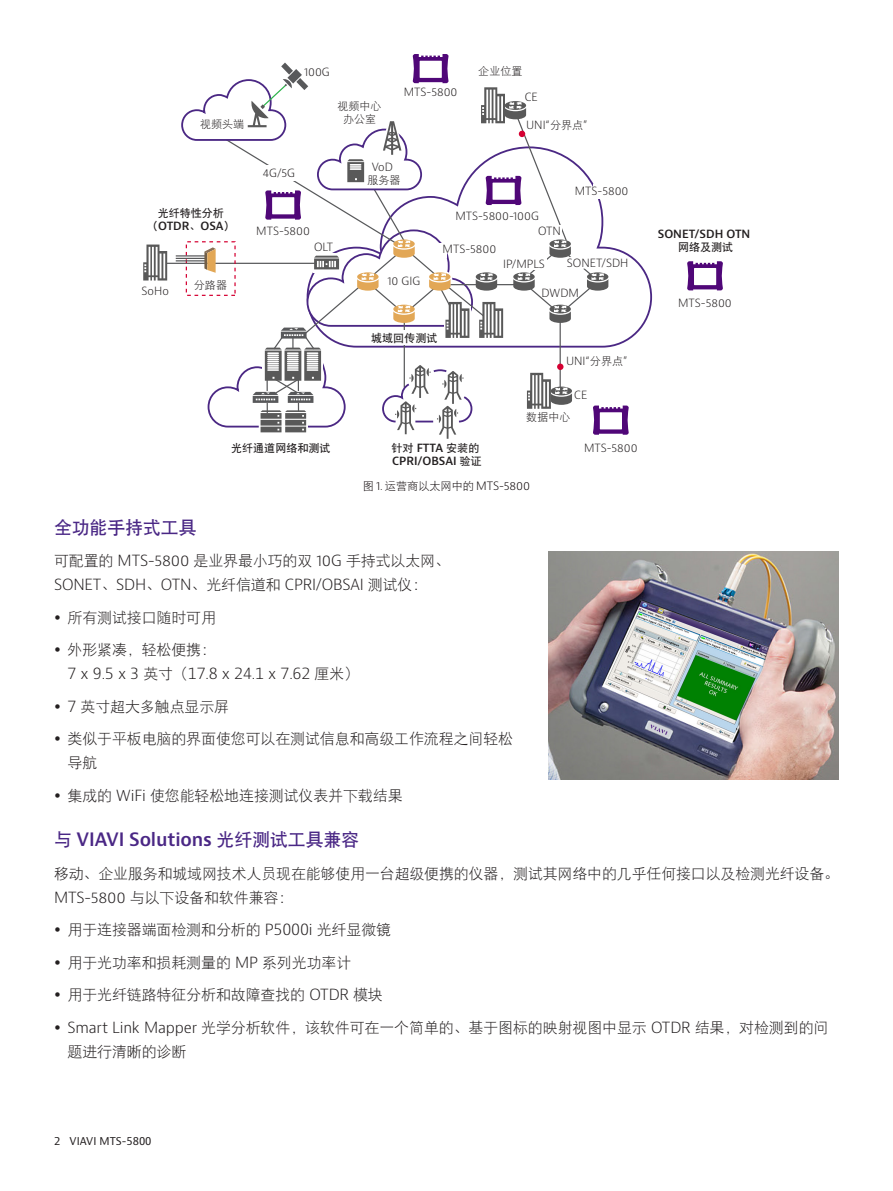
<style>
.page{position:relative;width:893px;height:1191px;background:#fff}
.page>*{position:absolute;margin:0;border:0;box-sizing:border-box;transform-origin:0 0}
.H2_Heading_Purple_12_16{font:600 18px "Bernino Sans";letter-spacing:-.01em;color:#4a2785}
.H2_Heading_Purple_12_16-2{font:18px "DFP Hei W7";letter-spacing:-.01em;color:#4a2785}
.P_10_16{font:15px/24px "DFP Hei W3";letter-spacing:-.01em;color:#231f20}
.P_10_16-2{font:300 15px/24px "Bernino Sans";letter-spacing:-.01em;color:#231f20}
.t1{font:300 11.25px "Bernino Sans";color:#110a0c}
.t2{font:300 11.1px/13.2px "Bernino Sans";color:#231f20;text-align:center}
.t3{font:600 11.1px/13.2px "Bernino Sans";color:#231f20;text-align:center}
.t4{font:11.1px/13.2px "DFP Hei W7";color:#231f20;text-align:center}
.t5{font:11.1px/13.2px "DFP Hei W3";color:#231f20;text-align:center}
.t6{font:10.5px "Bernino Sans";color:#231f20}
.s1{font-family:"Bernino Sans";font-weight:600}
.s2{font-family:"DFP Hei W3";font-weight:400}
.s3{font-family:"DFP Hei W7";font-weight:400}
.s4{font-family:"Bernino Sans";font-weight:300}
</style>
<div class="page">
<hr style="left:166px;top:263px;width:151px;height:1px;background:#58595b">
<svg style="left:143px;top:244px;width:24px;height:36px"></svg>
<svg style="left:687px;top:261px;width:36px;height:29px"></svg>
<hr style="left:176px;top:260px;width:30px;height:1px;background:#58595b">
<hr style="left:176px;top:258px;width:30px;height:1px;background:#58595b">
<hr style="left:176px;top:255px;width:30px;height:1px;background:#58595b">
<svg style="left:180px;top:54px;width:449px;height:385px"></svg>
<div style="left:255px;top:165px;width:47px;height:16px;background:#fff"></div>
<div style="left:593px;top:184px;width:9px;height:15px;background:#fff"></div>
<div style="left:438px;top:243px;width:9px;height:14px;background:#fff"></div>
<div style="left:400px;top:330px;width:9px;height:15px;background:#fff"></div>
<img style="left:549px;top:551px;width:290px;height:228px">
<p class="t5" style="left:200px;top:118px;width:46px">视频头端</p>
<p class="t4" style="left:147px;top:206px;width:89px">光纤特性分析（<span class="s1">OTDR</span>、<span class="s1">OSA</span>）</p>
<p class="t2" style="left:304px;top:66px;width:27px">100G</p>
<p class="t5" style="left:337px;top:100px;width:46px">视频中心办公室</p>
<p class="t2" style="left:404px;top:85px;width:55px">MTS-5800</p>
<p class="t5" style="left:478px;top:64px;width:46px">企业位置</p>
<p class="t2" style="left:525px;top:91px;width:15px">CE</p>
<p class="t2" style="left:526px;top:119px;width:63px">UNI“<span class="s2">分界点</span>”</p>
<p class="t2" style="left:263px;top:167px;width:34px">4G/5G</p>
<p class="t2" style="left:256px;top:224px;width:55px">MTS-5800</p>
<p class="t2" style="left:367px;top:160px;width:35px">VoD<span class="s2">服务器</span></p>
<p class="t2" style="left:455px;top:209px;width:85px">MTS-5800-100G</p>
<p class="t2" style="left:538px;top:224px;width:24px">OTN</p>
<p class="t2" style="left:575px;top:184px;width:55px">MTS-5800</p>
<p class="t2" style="left:314px;top:241px;width:21px">OLT</p>
<p class="t2" style="left:443px;top:243px;width:55px">MTS-5800</p>
<p class="t2" style="left:142px;top:285px;width:29px">SoHo</p>
<p class="t5" style="left:194px;top:278px;width:35px">分路器</p>
<p class="t2" style="left:387px;top:274px;width:34px">10 GIG</p>
<p class="t4" style="left:371px;top:332px;width:68px">城域回传测试</p>
<p class="t2" style="left:567px;top:257px;width:63px">SONET/SDH</p>
<p class="t2" style="left:503px;top:257px;width:43px">IP/MPLS</p>
<p class="t2" style="left:542px;top:286px;width:39px">DWDM</p>
<p class="t2" style="left:566px;top:354px;width:63px">UNI“<span class="s2">分界点</span>”</p>
<p class="t2" style="left:574px;top:389px;width:15px">CE</p>
<p class="t5" style="left:526px;top:411px;width:46px">数据中心</p>
<p class="t4" style="left:231px;top:441px;width:101px">光纤通道网络和测试</p>
<p class="t3" style="left:391px;top:441px;width:92px;text-align:left"><span class="s3">针对</span> FTTA <span class="s3">安装的<br></span>CPRI/OBSAI <span class="s3">验证</span></p>
<p class="t2" style="left:584px;top:441px;width:55px">MTS-5800</p>
<p class="t1" style="left:363px;top:478px;width:169px"><span class="s2">图</span> 1. <span class="s2">运营商以太网中的</span> MTS-5800</p>
<p class="t3" style="left:658px;top:227px;width:94px">SONET/SDH OTN<span class="s3">网络及测试</span></p>
<p class="t2" style="left:678px;top:297px;width:55px">MTS-5800</p>
<p class="H2_Heading_Purple_12_16-2" style="left:54px;top:518px;width:144px">全功能手持式工具</p>
<p class="P_10_16-2" style="left:54px;top:549px;width:398px"><span class="s2">可配置的</span> MTS-5800 <span class="s2">是业界最小巧的双</span> 10G <span class="s2">手持式以太网、<br></span>SONET<span class="s2">、</span>SDH<span class="s2">、</span>OTN<span class="s2">、光纤信道和</span> CPRI/OBSAI <span class="s2">测试仪：</span></p>
<p class="P_10_16" style="left:68px;top:605px;width:150px">所有测试接口随时可用</p>
<p class="P_10_16-2" style="left:68px;top:638px;width:293px"><span class="s2">外形紧凑，轻松便携：<br></span>7 x 9.5 x 3 <span class="s2">英寸（</span>17.8 x 24.1 x 7.62 <span class="s2">厘米）</span></p>
<p class="P_10_16" style="left:68px;top:694px;width:163px"><span class="s4">7</span> 英寸超大多触点显示屏</p>
<p class="P_10_16" style="left:68px;top:727px;width:447px">类似于平板电脑的界面使您可以在测试信息和高级工作流程之间轻松导航</p>
<p class="P_10_16" style="left:68px;top:783px;width:337px">集成的 <span class="s4">WiFi</span> 使您能轻松地连接测试仪表并下载结果</p>
<p class="H2_Heading_Purple_12_16" style="left:54px;top:828px;width:307px"><span class="s3">与</span> VIAVI Solutions <span class="s3">光纤测试工具兼容</span></p>
<p class="P_10_16" style="left:54px;top:861px;width:787px">移动、企业服务和城域网技术人员现在能够使用一台超级便携的仪器，测试其网络中的几乎任何接口以及检测光纤设备。<br><span class="s4">MTS-5800</span> 与以下设备和软件兼容：</p>
<p class="P_10_16" style="left:68px;top:917px;width:325px">用于连接器端面检测和分析的 <span class="s4">P5000i</span> 光纤显微镜</p>
<p class="P_10_16" style="left:68px;top:950px;width:285px">用于光功率和损耗测量的 <span class="s4">MP</span> 系列光功率计</p>
<p class="P_10_16" style="left:68px;top:982px;width:317px">用于光纤链路特征分析和故障查找的 <span class="s4">OTDR</span> 模块</p>
<p class="P_10_16" style="left:68px;top:1015px;width:762px"><span class="s4">Smart Link Mapper</span> 光学分析软件，该软件可在一个简单的、基于图标的映射视图中显示 <span class="s4">OTDR</span> 结果，对检测到的问题进行清晰的诊断</p>
<p class="t6" style="left:54px;top:1134px;width:99px">2 VIAVI MTS-5800</p>
</div>
